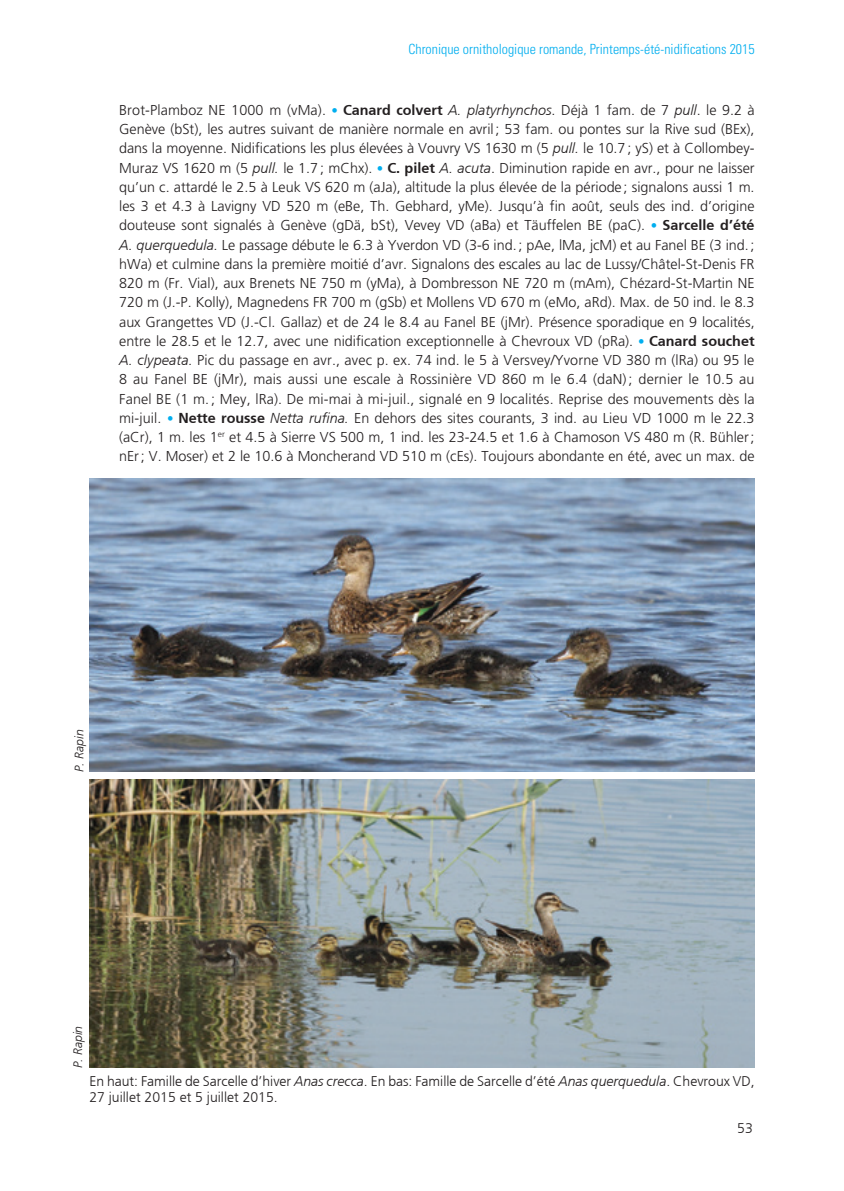
<style>
.page{position:relative;width:844px;height:1191px;background:#fff}
.page>*{position:absolute;margin:0;border:0;box-sizing:border-box;transform-origin:0 0}
.t1{font:300 14.35px/19.2px "Frutiger";color:#231f20;text-align:justify}
.t2{font:300 14px/15.4px "Frutiger";color:#231f20}
.t3{font:300 condensed 14px "Univers";color:#00aeef}
.t4{font:300 14px "Frutiger";color:#231f20}
.t5{font:italic 300 12.25px "Frutiger";color:#231f20}
.s1{font-size:13.3px;color:#00aeef}
.s2{font-weight:700}
.s3{font-style:italic}
</style>
<div class="page">
<img style="left:89px;top:779px;width:665px;height:289px">
<img style="left:89px;top:479px;width:665px;height:292px">
<p class="t3" style="left:408px;top:41px;width:347px">Chronique ornithologique romande, Printemps-été-nidifications 2015</p>
<p class="t1" style="left:119px;top:100px;width:637px">Brot-Plamboz NE 1000 m (vMa). <span class="s1">•</span> <span class="s2">Canard colvert</span> <span class="s3">A. platyrhynchos</span>. Déjà 1 fam. de 7 <span class="s3">pull</span>. le 9.2 à Genève (bSt), les autres suivant de manière normale en avril; 53 fam. ou pontes sur la Rive sud (BEx), dans la moyenne. Nidifications les plus élevées à Vouvry VS 1630 m (5 <span class="s3">pull.</span> le 10.7; yS) et à Collombey-Muraz VS 1620 m (5 <span class="s3">pull.</span> le 1.7; mChx). <span class="s1">•</span> <span class="s2">C. pilet</span> <span class="s3">A. acuta</span>. Diminution rapide en avr., pour ne laisser qu’un c. attardé le 2.5 à Leuk VS 620 m (aJa), altitude la plus élevée de la période; signalons aussi 1 m. les 3 et 4.3 à Lavigny VD 520 m (eBe, Th. Gebhard, yMe). Jusqu’à fin août, seuls des ind. d’origine douteuse sont signalés à Genève (gDä, bSt), Vevey VD (aBa) et Täuffelen BE (paC). <span class="s1">•</span> <span class="s2">Sarcelle d’été </span><span class="s3">A. querquedula.</span> Le passage débute le 6.3 à Yverdon VD (3-6 ind.; pAe, lMa, jcM) et au Fanel BE (3 ind.; hWa) et culmine dans la première moitié d’avr. Signalons des escales au lac de Lussy/Châtel-St-Denis FR 820 m (Fr. Vial), aux Brenets NE 750 m (yMa), à Dombresson NE 720 m (mAm), Chézard-St-Martin NE 720 m (J.-P. Kolly), Magnedens FR 700 m (gSb) et Mollens VD 670 m (eMo, aRd). Max. de 50 ind. le 8.3 aux Grangettes VD (J.-Cl. Gallaz) et de 24 le 8.4 au Fanel BE (jMr). Présence sporadique en 9 localités, entre le 28.5 et le 12.7, avec une nidification exceptionnelle à Chevroux VD (pRa). <span class="s1">•</span> <span class="s2">Canard souchet </span><span class="s3">A. clypeata.</span> Pic du passage en avr., avec p. ex. 74 ind. le 5 à Versvey/Yvorne VD 380 m (lRa) ou 95 le 8 au Fanel BE (jMr), mais aussi une escale à Rossinière VD 860 m le 6.4 (daN) ; dernier le 10.5 au Fanel BE (1 m. ; Mey, lRa). De mi-mai à mi-juil., signalé en 9 localités. Reprise des mouvements dès la mi-juil. <span class="s1">•</span> <span class="s2">Nette rousse</span> <span class="s3">Netta rufina.</span> En dehors des sites courants, 3 ind. au Lieu VD 1000 m le 22.3 (aCr), 1 m. les 1<sup>er</sup> et 4.5 à Sierre VS 500 m, 1 ind. les 23-24.5 et 1.6 à Chamoson VS 480 m (R. Bühler; nEr; V. Moser) et 2 le 10.6 à Moncherand VD 510 m (cEs). Toujours abondante en été, avec un max. de</p>
<p class="t5" style="left:72px;top:772px;width:44px;rotate:-90deg">P. Rapin</p>
<p class="t5" style="left:71px;top:1068px;width:44px;rotate:-90deg">P. Rapin</p>
<p class="t2" style="left:89px;top:1073px;width:666px">En haut: Famille de Sarcelle d’hiver <span class="s3">Anas crecca</span>. En bas: Famille de Sarcelle d’été <span class="s3">Anas querquedula</span>. Chevroux VD,<br>27 juillet 2015 et 5 juillet 2015.</p>
<p class="t4" style="left:737px;top:1120px;width:17px">53</p>
</div>
